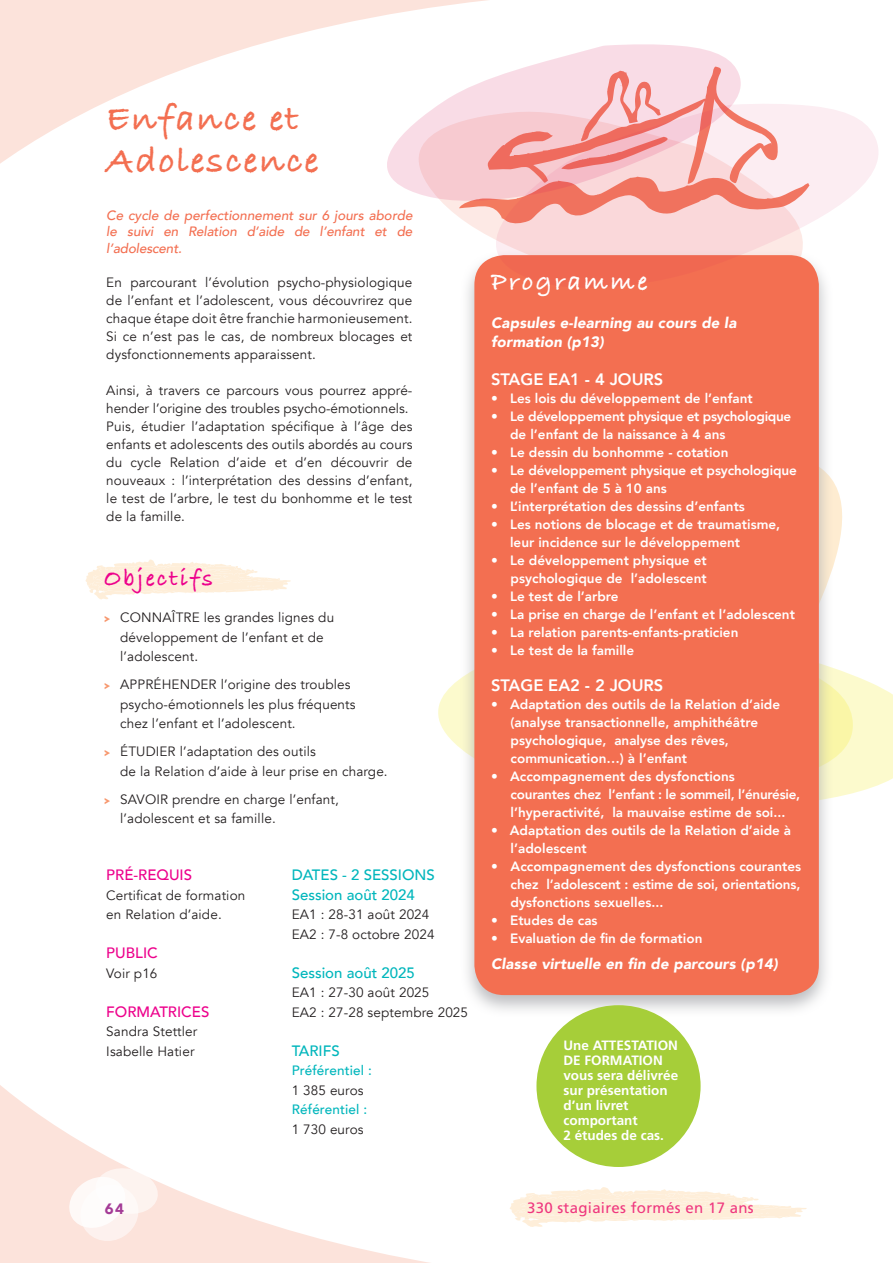
<style>
.page{position:relative;width:893px;height:1263px;background:#fff}
.page>*{position:absolute;margin:0;border:0;box-sizing:border-box;transform-origin:0 0}
.t1{font:700 37.5px/42px "Bradley Hand ITCTT";letter-spacing:.05em;color:#f36f51}
.t2{font:700 27px "Bradley Hand ITCTT";letter-spacing:.09em;color:#fff}
.t3{font:700 24px "Bradley Hand ITCTT";letter-spacing:.09em;color:#ed028c}
.t4{font:800 16.5px "Avenir";color:#fff}
.t5{font:italic 900 15px/19.5px "Avenir";letter-spacing:.01em;color:#fff}
.t6{font:500 15px/19.5px "Avenir";color:#00b6bc}
.t7{font:500 15px "Avenir";color:#ed028c}
.t8{font:15px "Frutiger";letter-spacing:.02em;color:#ef377f}
.t9{font:900 15px "Avenir";color:#a43b96}
.t10{font:13.5px/18px "Avenir";letter-spacing:.01em;color:#231f20}
.t11{font:800 13.5px/18px "Avenir";color:#fff}
.t12{font:italic 500 13.5px/16.5px "Avenir";letter-spacing:-.01em;color:#f36f51;text-align:justify}
.t13{font:700 13.5px/15px "Frutiger";color:#fff}
.t14{font:800 13.5px/18px "Avenir";letter-spacing:-.02em;color:#fff}
.t15{font:500 13.5px "Avenir";letter-spacing:.01em;color:#00b6bc}
.s1{font-family:"Josefin Sans";font-weight:700;font-size:12px;color:#f7966c}
</style>
<div class="page">
<svg style="left:526px;top:1187px;width:281px;height:40px"></svg>
<svg style="left:85px;top:559px;width:206px;height:40px"></svg>
<svg style="left:0;top:1085px;width:526px;height:178px"></svg>
<svg style="left:833px;top:675px;width:60px;height:123px;fill:#fcfacd"></svg>
<svg style="left:833px;top:481px;width:9px;height:86px"></svg>
<svg style="left:438px;top:668px;width:415px;height:128px;fill:#fcfacd"></svg>
<svg style="left:65px;top:1165px;width:95px;height:80px"></svg>
<div style="left:460px;top:249px;width:373px;height:769px;background:#a8a9ad;opacity:.75"></div>
<div style="left:474px;top:255px;width:345px;height:740px;background:#f36f51;border-radius:30px"></div>
<div style="left:536px;top:1005px;width:165px;height:162px;background:#a6ce39;border-radius:50%"></div>
<svg style="left:460px;top:255px;width:36px;height:34px"></svg>
<svg style="left:496px;top:104px;width:382px;height:184px"></svg>
<svg style="left:696px;top:48px;width:45px;height:153px;background:#f7c0bf"></svg>
<svg style="left:0;top:0;width:696px;height:255px"></svg>
<h1 class="t1" style="left:106px;top:96px;width:214px">Enfance et<br>Adolescence</h1>
<p class="t12" style="left:106px;top:207px;width:308px">Ce cycle de perfectionnement sur 6 jours aborde le suivi en Relation d’aide de l’enfant et de l’adolescent.</p>
<p class="t10" style="left:106px;top:274px;width:308px;text-align:justify">En parcourant l’évolution psycho-physiologique de l’enfant et l’adolescent, vous découvrirez que chaque étape doit être franchie harmonieusement.<br>Si ce n’est pas le cas, de nombreux blocages et dysfonctionnements apparaissent.</p>
<p class="t10" style="left:106px;top:382px;width:308px">Ainsi, à travers ce parcours vous pourrez appré&shy;hender l’origine des troubles psycho-émotionnels.<br>Puis, étudier l’adaptation spécifique à l’âge des enfants et adolescents des outils abordés au cours du cycle Relation d’aide et d’en découvrir de nouveaux : l’interprétation des dessins d’enfant, le test de l’arbre, le test du bonhomme et le test de la famille.</p>
<h3 class="t3" style="left:104px;top:560px;width:111px">Objectifs</h3>
<p class="t10" style="left:120px;top:608px;width:215px;line-height:19.5px;text-indent:-16px"><span class="s1">&gt;</span> CONNAÎTRE les grandes lignes du développement de l’enfant et de l’adolescent.</p>
<p class="t10" style="left:120px;top:675px;width:237px;line-height:19.5px;text-indent:-16px"><span class="s1">&gt;</span> APPRÉHENDER l’origine des troubles psycho-émotionnels les plus fréquents chez l’enfant et l’adolescent.</p>
<p class="t10" style="left:120px;top:742px;width:269px;line-height:19.5px;text-indent:-16px"><span class="s1">&gt;</span> ÉTUDIER l’adaptation des outils<br>de la Relation d’aide à leur prise en charge.</p>
<p class="t10" style="left:120px;top:790px;width:220px;line-height:19.5px;text-indent:-16px"><span class="s1">&gt;</span> SAVOIR prendre en charge l’enfant, l’adolescent et sa famille.</p>
<p class="t7" style="left:106px;top:862px;width:87px">PRÉ-REQUIS</p>
<p class="t10" style="left:106px;top:885px;width:141px;line-height:19.5px">Certificat de formation en Relation d’aide.</p>
<p class="t7" style="left:106px;top:940px;width:53px">PUBLIC</p>
<p class="t10" style="left:106px;top:964px;width:53px">Voir p16</p>
<p class="t7" style="left:106px;top:998px;width:105px">FORMATRICES</p>
<p class="t10" style="left:106px;top:1022px;width:93px;line-height:19.5px">Sandra Stettler<br>Isabelle Hatier</p>
<p class="t6" style="left:292px;top:864px;width:145px">DATES - 2 SESSIONS<br>Session août 2024</p>
<p class="t10" style="left:292px;top:905px;width:144px;line-height:19.5px">EA1 : 28-31 août 2024<br>EA2 : 7-8 octobre 2024</p>
<p class="t6" style="left:292px;top:962px;width:125px">Session août 2025</p>
<p class="t10" style="left:292px;top:983px;width:178px;line-height:19.5px">EA1 : 27-30 août 2025<br>EA2 : 27-28 septembre 2025</p>
<p class="t6" style="left:292px;top:1040px;width:50px">TARIFS</p>
<p class="t15" style="left:292px;top:1059px;width:82px">Préférentiel :</p>
<p class="t10" style="left:292px;top:1081px;width:73px">1 385 euros</p>
<p class="t15" style="left:292px;top:1098px;width:77px">Référentiel :</p>
<p class="t10" style="left:292px;top:1120px;width:73px">1 730 euros</p>
<h2 class="t2" style="left:491px;top:261px;width:158px">Programme</h2>
<p class="t5" style="left:491px;top:313px;width:247px">Capsules e-learning au cours de la formation (p13)</p>
<p class="t4" style="left:491px;top:366px;width:174px">STAGE EA1 - 4 JOURS</p>
<p class="t11" style="left:491px;top:389px;width:263px">• Les lois du développement de l’enfant</p>
<p class="t14" style="left:510px;top:407px;width:283px;text-indent:-19px">• Le développement physique et psychologique de l’enfant de la naissance à 4 ans</p>
<p class="t11" style="left:491px;top:443px;width:239px">• Le dessin du bonhomme - cotation</p>
<p class="t11" style="left:510px;top:461px;width:288px;text-indent:-19px">• Le développement physique et psychologique de l’enfant de 5 à 10 ans</p>
<p class="t11" style="left:491px;top:497px;width:255px">• L’interprétation des dessins d’enfants</p>
<p class="t11" style="left:510px;top:515px;width:271px;text-indent:-19px">• Les notions de blocage et de traumatisme, leur incidence sur le développement</p>
<p class="t11" style="left:491px;top:551px;width:217px;text-align:right">• Le développement physique et psychologique de l’adolescent</p>
<p class="t11" style="left:491px;top:587px;width:129px">• Le test de l’arbre</p>
<p class="t11" style="left:491px;top:605px;width:305px">• La prise en charge de l’enfant et l’adolescent</p>
<p class="t11" style="left:491px;top:623px;width:249px">• La relation parents-enfants-praticien</p>
<p class="t11" style="left:491px;top:641px;width:145px">• Le test de la famille</p>
<p class="t4" style="left:491px;top:672px;width:174px">STAGE EA2 - 2 JOURS</p>
<p class="t11" style="left:511px;top:695px;width:271px;text-indent:-19px">• Adaptation des outils de la Relation d’aide (analyse transactionnelle, amphithéâtre psychologique, analyse des rêves, communication…) à l’enfant</p>
<p class="t11" style="left:511px;top:767px;width:291px;text-indent:-19px">• Accompagnement des dysfonctions<br>courantes chez l’enfant : le sommeil, l’énurésie, l’hyperactivité, la mauvaise estime de soi...</p>
<p class="t11" style="left:511px;top:821px;width:282px;text-indent:-19px">• Adaptation des outils de la Relation d’aide à l’adolescent</p>
<p class="t11" style="left:511px;top:857px;width:292px;text-align:justify;text-indent:-19px">• Accompagnement des dysfonctions courantes chez l’adolescent : estime de soi, orientations, dysfonctions sexuelles...</p>
<p class="t11" style="left:491px;top:911px;width:108px">• Etudes de cas</p>
<p class="t11" style="left:491px;top:929px;width:213px">• Evaluation de fin de formation</p>
<p class="t5" style="left:491px;top:954px;width:288px">Classe virtuelle en fin de parcours (p14)</p>
<p class="t13" style="left:563px;top:1037px;width:116px">Une ATTESTATION<br>DE FORMATION vous sera délivrée sur présentation d’un livret comportant<br>2 études de cas.</p>
<p class="t9" style="left:105px;top:1196px;width:21px">64</p>
<p class="t8" style="left:527px;top:1199px;width:228px">330 stagiaires formés en 17 ans</p>
</div>
